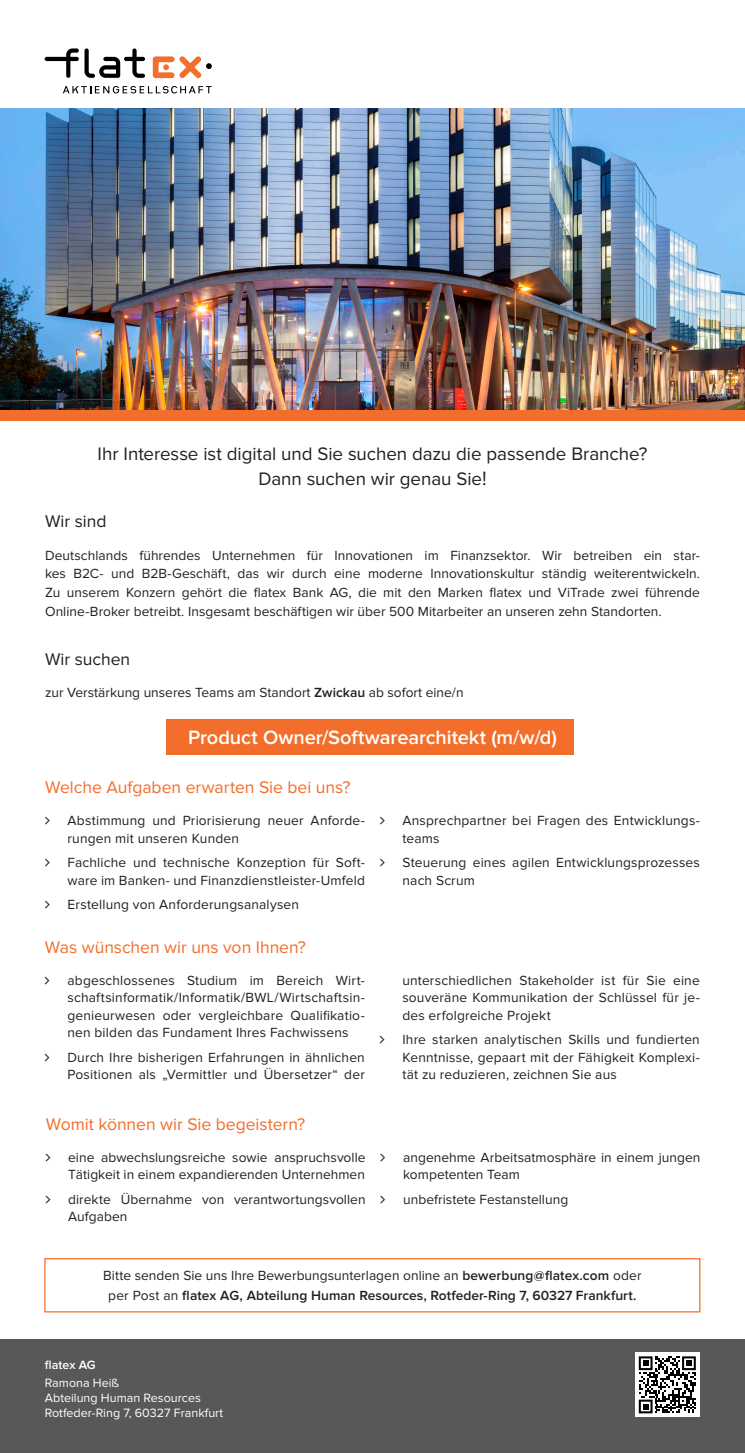
<style>
.page{position:relative;width:745px;height:1453px;background:#fff}
.page>*{position:absolute;margin:0;border:0;box-sizing:border-box;transform-origin:0 0}
.t1{font:600 20px "Proxima Nova";letter-spacing:-.005em;color:#fff}
.t2{font:18.75px/25px "Proxima Nova";letter-spacing:-.005em;color:#231f20;text-align:center}
.t3{font:17.5px "Proxima Nova";color:#f36e2a}
.t4{font:17.5px "Proxima Nova";letter-spacing:-.005em;color:#231f20}
.t5{font:13.75px/17.5px "Proxima Nova";letter-spacing:.01em;color:#231f20}
.t6{font:600 13.75px/20px "Proxima Nova";color:#231f20;text-align:center}
.t7{font:12.5px/14.8px "Proxima Nova";color:#fff}
.t8{font:600 12.5px "Proxima Nova";color:#fff}
.s1{font-size:20px}
.s2{font-weight:600}
.s3{font-weight:400}
</style>
<div class="page">
<div style="left:166px;top:719px;width:407px;height:36px;background:#f36e2a"></div>
<div style="left:44px;top:1258px;width:656px;height:54px;background:#fff;border:1px solid #f36e2a"></div>
<div style="left:0;top:1339px;width:744px;height:114px;background:#57585a"></div>
<img style="left:0;top:109px;width:744px;height:301px">
<div style="left:0;top:410px;width:744px;height:11px;background:#f36e2a"></div>
<div style="left:634px;top:1352px;width:65px;height:65px;background:#fff"></div>
<svg style="left:638px;top:1356px;width:57px;height:57px"></svg>
<svg style="left:63px;top:86px;width:148px;height:7px"></svg>
<svg style="left:45px;top:48px;width:100px;height:30px"></svg>
<svg style="left:153px;top:56px;width:59px;height:22px"></svg>
<h2 class="t2" style="left:98px;top:442px;width:551px">Ihr Interesse ist digital und Sie suchen dazu die passende Branche?<br>Dann suchen wir genau Sie<span class="s1">!</span></h2>
<p class="t4" style="left:45px;top:511px;width:63px">Wir sind</p>
<p class="t5" style="left:45px;top:546px;width:656px;line-height:18.8px;text-align:justify">Deutschlands führendes Unternehmen für Innovationen im Finanzsektor. Wir betreiben ein star&shy;kes B2C- und B2B-Geschäft, das wir durch eine moderne Innovationskultur ständig weiterentwickeln.<br>Zu unserem Konzern gehört die flatex Bank AG, die mit den Marken flatex und ViTrade zwei führende Online-Broker betreibt. Insgesamt beschäftigen wir über 500 Mitarbeiter an unseren zehn Standorten.</p>
<p class="t4" style="left:45px;top:649px;width:87px">Wir suchen</p>
<p class="t5" style="left:45px;top:684px;width:420px">zur Verstärkung unseres Teams am Standort <span class="s2">Zwickau</span> ab sofort eine/n</p>
<h1 class="t1" style="left:188px;top:726px;width:370px">Product Owner/Softwarearchitekt (m/w/d)</h1>
<p class="t3" style="left:45px;top:777px;width:307px">Welche Aufgaben erwarten Sie bei uns?</p>
<p class="t5" style="left:67px;top:812px;width:299px">Abstimmung und Priorisierung neuer Anforde&shy;rungen mit unseren Kunden</p>
<p class="t5" style="left:67px;top:854px;width:299px">Fachliche und technische Konzeption für Soft&shy;ware im Banken- und Finanzdienstleister-Umfeld</p>
<p class="t5" style="left:67px;top:896px;width:233px">Erstellung von Anforderungsanalysen</p>
<p class="t3" style="left:45px;top:937px;width:262px">Was wünschen wir uns von Ihnen?</p>
<p class="t5" style="left:67px;top:971px;width:299px;text-align:justify">abgeschlossenes Studium im Bereich Wirt&shy;schaftsinformatik/Informatik/BWL/Wirtschaftsin&shy;genieurwesen oder vergleichbare Qualifikatio&shy;nen bilden das Fundament Ihres Fachwissens</p>
<p class="t5" style="left:67px;top:1048px;width:299px">Durch Ihre bisherigen Erfahrungen in ähnlichen<br>Positionen als „Vermittler und Übersetzer“ der</p>
<p class="t3" style="left:46px;top:1114px;width:261px">Womit können wir Sie begeistern?</p>
<p class="t5" style="left:68px;top:1149px;width:299px">eine abwechslungsreiche sowie anspruchsvolle<br>Tätigkeit in einem expandierenden Unternehmen</p>
<p class="t5" style="left:68px;top:1191px;width:299px">direkte Übernahme von verantwortungsvollen<br>Aufgaben</p>
<p class="t5" style="left:402px;top:812px;width:299px">Ansprechpartner bei Fragen des Entwicklungs&shy;teams</p>
<p class="t5" style="left:402px;top:854px;width:299px">Steuerung eines agilen Entwicklungsprozesses nach Scrum</p>
<p class="t5" style="left:402px;top:971px;width:299px;text-align:justify">unterschiedlichen Stakeholder ist für Sie eine souveräne Kommunikation der Schlüssel für je&shy;des erfolgreiche Projekt</p>
<p class="t5" style="left:402px;top:1031px;width:299px;text-align:justify">Ihre starken analytischen Skills und fundierten Kenntnisse, gepaart mit der Fähigkeit Komplexi&shy;tät zu reduzieren, zeichnen Sie aus</p>
<p class="t5" style="left:403px;top:1149px;width:299px">angenehme Arbeitsatmosphäre in einem jungen kompetenten Team</p>
<p class="t5" style="left:403px;top:1191px;width:166px">unbefristete Festanstellung</p>
<p class="t6" style="left:103px;top:1265px;width:540px"><span class="s3">Bitte senden Sie uns Ihre Bewerbungsunterlagen online an</span> bewerbung@flatex.com <span class="s3">oder per Post an</span> flatex AG, Abteilung Human Resources, Rotfeder-Ring 7, 60327 Frankfurt.</p>
<p class="t8" style="left:45px;top:1358px;width:52px">flatex AG</p>
<p class="t7" style="left:45px;top:1376px;width:179px">Ramona Heiß<br>Abteilung Human Resources<br>Rotfeder-Ring 7, 60327 Frankfurt</p>
</div>
